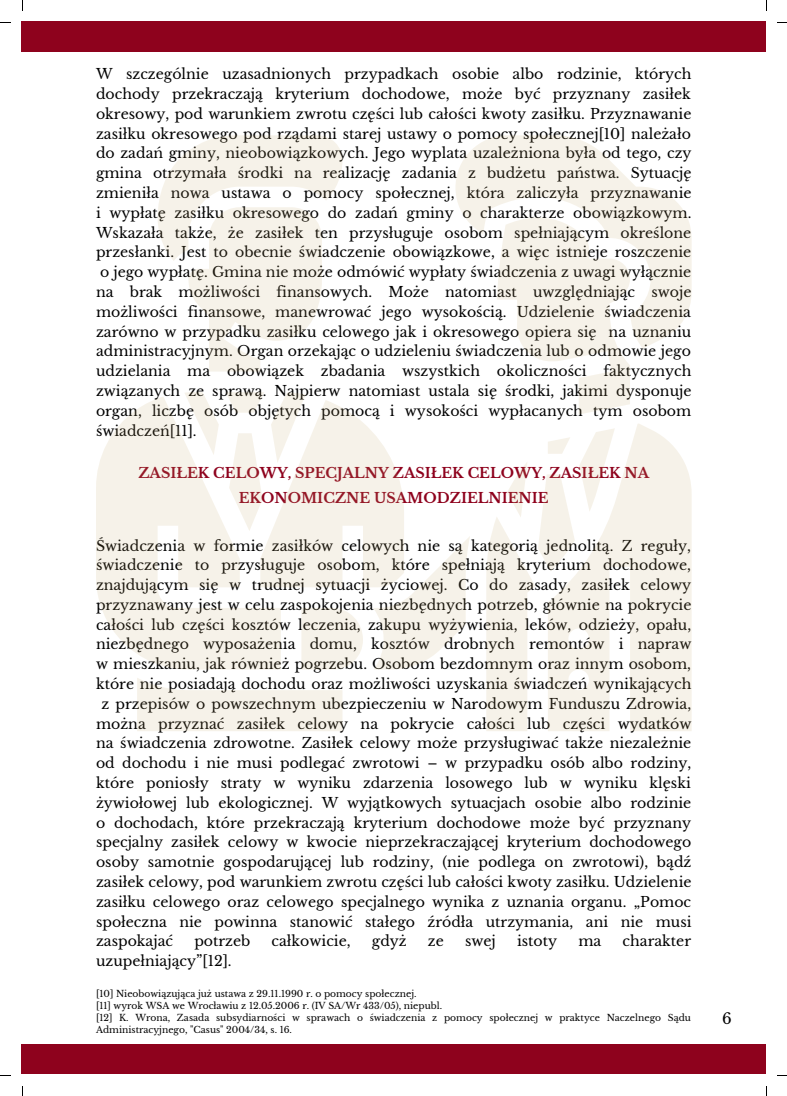
<style>
.page{position:relative;width:787px;height:1096px;background:#fff}
.page>*{position:absolute;margin:0;border:0;box-sizing:border-box;transform-origin:0 0}
.t1{font:15px "Libre Baskerville";color:#000}
.t2{font:14.12px/19.8px "Libre Baskerville";color:#000;text-align:justify}
.t3{font:700 14.12px/25.1px "Libre Baskerville";color:#8e021d;text-align:center}
.t4{font:9.12px/12.1px "Libre Baskerville";color:#000}
</style>
<div class="page">
<div style="left:22px;top:22px;width:744px;height:30px;background:#8e021d"></div>
<div style="left:22px;top:1044px;width:744px;height:29px;background:#8e021d"></div>
<svg style="left:137px;top:678px;width:205px;height:53px"></svg>
<svg style="left:96px;top:397px;width:130px;height:272px;fill:#f6f2e9"></svg>
<svg style="left:184px;top:392px;width:35px;height:63px"></svg>
<svg style="left:158px;top:135px;width:184px;height:236px"></svg>
<svg style="left:226px;top:392px;width:244px;height:277px"></svg>
<svg style="left:615px;top:424px;width:77px;height:307px;fill:#f6f2e9"></svg>
<svg style="left:455px;top:135px;width:237px;height:213px;fill:#f6f2e9"></svg>
<svg style="left:497px;top:217px;width:133px;height:197px"></svg>
<svg style="left:486px;top:428px;width:129px;height:303px"></svg>
<p class="t2" style="left:96px;top:64px;width:597px">W szczególnie uzasadnionych przypadkach osobie albo rodzinie, których dochody przekraczają kryterium dochodowe, może być przyznany zasiłek okresowy, pod warunkiem zwrotu części lub całości kwoty zasiłku. Przyznawanie zasiłku okresowego pod rządami starej ustawy o pomocy społecznej[10] należało do zadań gminy, nieobowiązkowych. Jego wyplata uzależniona była od tego, czy gmina otrzymała środki na realizację zadania z budżetu państwa. Sytuację zmieniła nowa ustawa o pomocy społecznej, która zaliczyła przyznawanie i wypłatę zasiłku okresowego do zadań gminy o charakterze obowiązkowym.<br>Wskazała także, że zasiłek ten przysługuje osobom spełniającym określone przesłanki. Jest to obecnie świadczenie obowiązkowe, a więc istnieje roszczenie o jego wypłatę. Gmina nie może odmówić wypłaty świadczenia z uwagi wyłącznie na brak możliwości finansowych. Może natomiast uwzględniając swoje możliwości finansowe, manewrować jego wysokością. Udzielenie świadczenia zarówno w przypadku zasiłku celowego jak i okresowego opiera się na uznaniu administracyjnym. Organ orzekając o udzieleniu świadczenia lub o odmowie jego udzielania ma obowiązek zbadania wszystkich okoliczności faktycznych związanych ze sprawą. Najpierw natomiast ustala się środki, jakimi dysponuje organ, liczbę osób objętych pomocą i wysokości wypłacanych tym osobom świadczeń[11].</p>
<p class="t3" style="left:138px;top:460px;width:512px">ZASIŁEK CELOWY, SPECJALNY ZASIŁEK CELOWY, ZASIŁEK NA<br>EKONOMICZNE USAMODZIELNIENIE</p>
<p class="t2" style="left:96px;top:535px;width:597px">Świadczenia w formie zasiłków celowych nie są kategorią jednolitą. Z reguły,</p>
<p class="t2" style="left:96px;top:555px;width:596px">świadczenie to przysługuje osobom, które spełniają kryterium dochodowe,</p>
<p class="t2" style="left:96px;top:575px;width:596px">znajdującym się w trudnej sytuacji życiowej. Co do zasady, zasiłek celowy</p>
<p class="t2" style="left:96px;top:595px;width:597px">przyznawany jest w celu zaspokojenia niezbędnych potrzeb, głównie na pokrycie</p>
<p class="t2" style="left:96px;top:614px;width:597px">całości lub części kosztów leczenia, zakupu wyżywienia, leków, odzieży, opału,</p>
<p class="t2" style="left:96px;top:634px;width:597px">niezbędnego wyposażenia domu, kosztów drobnych remontów i napraw</p>
<p class="t2" style="left:96px;top:654px;width:596px">w mieszkaniu, jak również pogrzebu. Osobom bezdomnym oraz innym osobom,</p>
<p class="t2" style="left:96px;top:674px;width:597px">które nie posiadają dochodu oraz możliwości uzyskania świadczeń wynikających</p>
<p class="t2" style="left:102px;top:694px;width:591px">z przepisów o powszechnym ubezpieczeniu w Narodowym Funduszu Zdrowia,</p>
<p class="t2" style="left:96px;top:713px;width:597px">można przyznać zasiłek celowy na pokrycie całości lub części wydatków</p>
<p class="t2" style="left:96px;top:733px;width:597px">na świadczenia zdrowotne. Zasiłek celowy może przysługiwać także niezależnie</p>
<p class="t2" style="left:96px;top:753px;width:597px">od dochodu i nie musi podlegać zwrotowi – w przypadku osób albo rodziny,</p>
<p class="t2" style="left:96px;top:773px;width:596px">które poniosły straty w wyniku zdarzenia losowego lub w wyniku klęski</p>
<p class="t2" style="left:96px;top:792px;width:597px">żywiołowej lub ekologicznej. W wyjątkowych sytuacjach osobie albo rodzinie</p>
<p class="t2" style="left:96px;top:812px;width:597px">o dochodach, które przekraczają kryterium dochodowe może być przyznany</p>
<p class="t2" style="left:96px;top:832px;width:597px">specjalny zasiłek celowy w kwocie nieprzekraczającej kryterium dochodowego</p>
<p class="t2" style="left:96px;top:852px;width:597px">osoby samotnie gospodarującej lub rodziny, (nie podlega on zwrotowi), bądź</p>
<p class="t2" style="left:96px;top:872px;width:597px">zasiłek celowy, pod warunkiem zwrotu części lub całości kwoty zasiłku. Udzielenie</p>
<p class="t2" style="left:96px;top:891px;width:597px">zasiłku celowego oraz celowego specjalnego wynika z uznania organu. „Pomoc</p>
<p class="t2" style="left:96px;top:911px;width:597px">społeczna nie powinna stanowić stałego źródła utrzymania, ani nie musi</p>
<p class="t2" style="left:96px;top:931px;width:79px">zaspokajać</p>
<p class="t2" style="left:194px;top:931px;width:58px">potrzeb</p>
<p class="t2" style="left:272px;top:931px;width:81px">całkowicie,</p>
<p class="t2" style="left:372px;top:931px;width:36px">gdyż</p>
<p class="t2" style="left:428px;top:931px;width:17px">ze</p>
<p class="t2" style="left:465px;top:931px;width:32px">swej</p>
<p class="t2" style="left:517px;top:931px;width:42px">istoty</p>
<p class="t2" style="left:578px;top:931px;width:24px">ma</p>
<p class="t2" style="left:622px;top:931px;width:70px">charakter</p>
<p class="t2" style="left:96px;top:951px;width:137px">uzupełniający”[12].</p>
<p class="t4" style="left:96px;top:987px;width:596px">[10] Nieobowiązująca już ustawa z 29.11.1990 r. o pomocy społecznej.<br>[11] wyrok WSA we Wrocławiu z 12.05.2006 r. (IV SA/Wr 433/05), niepubl.<br>[12] K. Wrona, Zasada subsydiarności w sprawach o świadczenia z pomocy społecznej w praktyce Naczelnego Sądu Administracyjnego, "Casus" 2004/34, s. 16.</p>
<p class="t1" style="left:722px;top:1009px;width:11px">6</p>
</div>
